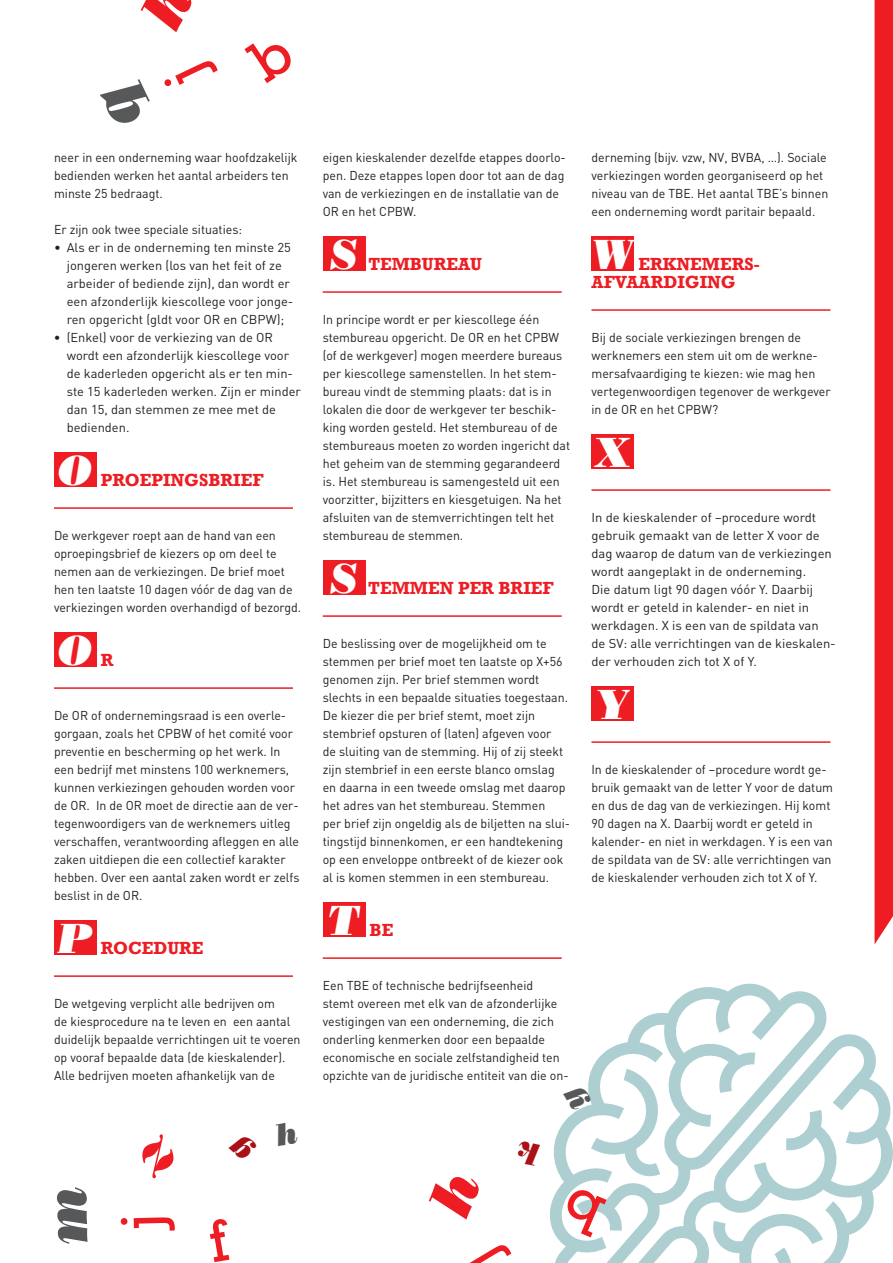
<style>
.page{position:relative;width:893px;height:1263px;background:#fff}
.page>*{position:absolute;margin:0;border:0;box-sizing:border-box;transform-origin:0 0}
.t1{font:italic 42px "Bodoni Poster";color:#fff}
.t2{font:700 18px/18px "Rockwell";color:#ee1d23}
.t3{font:12.75px/18px "DIN";color:#231f20}
</style>
<div class="page">
<hr style="left:54px;top:507px;width:239px;height:2px;background:#ee1d23">
<hr style="left:54px;top:687px;width:239px;height:2px;background:#ee1d23">
<hr style="left:54px;top:975px;width:239px;height:2px;background:#ee1d23">
<div style="left:54px;top:452px;width:43px;height:34px;background:#ee1d23"></div>
<div style="left:54px;top:632px;width:43px;height:34px;background:#ee1d23"></div>
<div style="left:54px;top:920px;width:43px;height:34px;background:#ee1d23"></div>
<hr style="left:323px;top:291px;width:239px;height:2px;background:#ee1d23">
<hr style="left:323px;top:615px;width:239px;height:2px;background:#ee1d23">
<hr style="left:323px;top:957px;width:239px;height:2px;background:#ee1d23">
<div style="left:323px;top:236px;width:42px;height:34px;background:#ee1d23"></div>
<div style="left:323px;top:560px;width:42px;height:34px;background:#ee1d23"></div>
<div style="left:323px;top:902px;width:42px;height:34px;background:#ee1d23"></div>
<hr style="left:591px;top:309px;width:239px;height:2px;background:#ee1d23">
<hr style="left:591px;top:489px;width:239px;height:2px;background:#ee1d23">
<hr style="left:591px;top:741px;width:239px;height:2px;background:#ee1d23">
<div style="left:591px;top:236px;width:43px;height:34px;background:#ee1d23"></div>
<div style="left:591px;top:434px;width:43px;height:34px;background:#ee1d23"></div>
<div style="left:591px;top:686px;width:43px;height:34px;background:#ee1d23"></div>
<div style="left:874px;top:0;width:19px;height:944px;background:#ee1d23"></div>
<svg style="left:550px;top:983px;width:343px;height:280px"></svg>
<svg style="left:559px;top:1186px;width:48px;height:51px"></svg>
<svg style="left:563px;top:1083px;width:29px;height:29px"></svg>
<p class="t3" style="left:54px;top:148px;width:245px">neer in een onderneming waar hoofdzakelijk bedienden werken het aantal arbeiders ten minste 25 bedraagt.</p>
<p class="t3" style="left:54px;top:220px;width:190px">Er zijn ook twee speciale situaties:</p>
<p class="t3" style="left:67px;top:238px;width:228px;text-indent:-13px">• Als er in de onderneming ten minste 25 jongeren werken (los van het feit of ze arbeider of bediende zijn), dan wordt er een afzonderlijk kiescollege voor jonge&shy;ren opgericht (gldt voor OR en CBPW);</p>
<p class="t3" style="left:67px;top:328px;width:236px;text-indent:-13px">• (Enkel) voor de verkiezing van de OR wordt een afzonderlijk kiescollege voor de kaderleden opgericht als er ten min&shy;ste 15 kaderleden werken. Zijn er minder dan 15, dan stemmen ze mee met de bedienden.</p>
<h1 class="t1" style="left:58px;top:446px;width:36px">O</h1>
<h2 class="t2" style="left:101px;top:471px;width:164px">PROEPINGSBRIEF</h2>
<p class="t3" style="left:54px;top:526px;width:249px">De werkgever roept aan de hand van een oproepingsbrief de kiezers op om deel te nemen aan de verkiezingen. De brief moet hen ten laatste 10 dagen vóór de dag van de verkiezingen worden overhandigd of bezorgd.</p>
<h1 class="t1" style="left:58px;top:626px;width:36px">O</h1>
<h2 class="t2" style="left:101px;top:651px;width:14px">R</h2>
<p class="t3" style="left:54px;top:706px;width:247px">De OR of ondernemingsraad is een overle&shy;gorgaan, zoals het CPBW of het comité voor preventie en bescherming op het werk. In een bedrijf met minstens 100 werknemers, kunnen verkiezingen gehouden worden voor de OR. In de OR moet de directie aan de ver&shy;tegenwoordigers van de werknemers uitleg verschaffen, verantwoording afleggen en alle zaken uitdiepen die een collectief karakter hebben. Over een aantal zaken wordt er zelfs beslist in de OR.</p>
<h1 class="t1" style="left:58px;top:914px;width:36px">P</h1>
<h2 class="t2" style="left:101px;top:939px;width:104px">ROCEDURE</h2>
<p class="t3" style="left:54px;top:994px;width:248px">De wetgeving verplicht alle bedrijven om<br>de kiesprocedure na te leven en een aantal duidelijk bepaalde verrichtingen uit te voeren op vooraf bepaalde data (de kieskalender).<br>Alle bedrijven moeten afhankelijk van de</p>
<p class="t3" style="left:323px;top:148px;width:245px">eigen kieskalender dezelfde etappes doorlo&shy;pen. Deze etappes lopen door tot aan de dag van de verkiezingen en de installatie van de OR en het CPBW.</p>
<h1 class="t1" style="left:330px;top:230px;width:30px">S</h1>
<h2 class="t2" style="left:368px;top:255px;width:115px">TEMBUREAU</h2>
<p class="t3" style="left:323px;top:310px;width:249px">In principe wordt er per kiescollege één stembureau opgericht. De OR en het CPBW (of de werkgever) mogen meerdere bureaus per kiescollege samenstellen. In het stem&shy;bureau vindt de stemming plaats: dat is in lokalen die door de werkgever ter beschik&shy;king worden gesteld. Het stembureau of de stembureaus moeten zo worden ingericht dat het geheim van de stemming gegarandeerd is. Het stembureau is samengesteld uit een voorzitter, bijzitters en kiesgetuigen. Na het afsluiten van de stemverrichtingen telt het stembureau de stemmen.</p>
<h1 class="t1" style="left:330px;top:554px;width:30px">S</h1>
<h2 class="t2" style="left:368px;top:579px;width:187px">TEMMEN PER BRIEF</h2>
<p class="t3" style="left:323px;top:634px;width:249px">De beslissing over de mogelijkheid om te stemmen per brief moet ten laatste op X+56 genomen zijn. Per brief stemmen wordt slechts in een bepaalde situaties toegestaan.<br>De kiezer die per brief stemt, moet zijn stembrief opsturen of (laten) afgeven voor<br>de sluiting van de stemming. Hij of zij steekt zijn stembrief in een eerste blanco omslag en daarna in een tweede omslag met daarop het adres van het stembureau. Stemmen<br>per brief zijn ongeldig als de biljetten na slui&shy;tingstijd binnenkomen, er een handtekening op een enveloppe ontbreekt of de kiezer ook al is komen stemmen in een stembureau.</p>
<h1 class="t1" style="left:328px;top:896px;width:34px">T</h1>
<h2 class="t2" style="left:370px;top:921px;width:25px">BE</h2>
<p class="t3" style="left:323px;top:976px;width:247px">Een TBE of technische bedrijfseenheid<br>stemt overeen met elk van de afzonderlijke vestigingen van een onderneming, die zich onderling kenmerken door een bepaalde economische en sociale zelfstandigheid ten opzichte van de juridische entiteit van die on-</p>
<p class="t3" style="left:591px;top:148px;width:238px">derneming (bijv. vzw, NV, BVBA, …). Sociale verkiezingen worden georganiseerd op het niveau van de TBE. Het aantal TBE’s binnen een onderneming wordt paritair bepaald.</p>
<h1 class="t1" style="left:593px;top:230px;width:41px">W</h1>
<h2 class="t2" style="left:591px;top:255px;width:170px;text-indent:47px">ERKNEMERS-<br>AFVAARDIGING</h2>
<p class="t3" style="left:591px;top:328px;width:241px">Bij de sociale verkiezingen brengen de werknemers een stem uit om de werkne&shy;mersafvaardiging te kiezen: wie mag hen vertegenwoordigen tegenover de werkgever in de OR en het CPBW?</p>
<h1 class="t1" style="left:595px;top:428px;width:36px">X</h1>
<p class="t3" style="left:591px;top:508px;width:246px">In de kieskalender of –procedure wordt gebruik gemaakt van de letter X voor de dag waarop de datum van de verkiezingen wordt aangeplakt in de onderneming.<br>Die datum ligt 90 dagen vóór Y. Daarbij wordt er geteld in kalender- en niet in werkdagen. X is een van de spildata van<br>de SV: alle verrichtingen van de kieskalen&shy;der verhouden zich tot X of Y.</p>
<h1 class="t1" style="left:596px;top:680px;width:34px">Y</h1>
<p class="t3" style="left:591px;top:760px;width:243px">In de kieskalender of –procedure wordt ge&shy;bruik gemaakt van de letter Y voor de datum en dus de dag van de verkiezingen. Hij komt 90 dagen na X. Daarbij wordt er geteld in kalender- en niet in werkdagen. Y is een van de spildata van de SV: alle verrichtingen van de kieskalender verhouden zich tot X of Y.</p>
</div>
